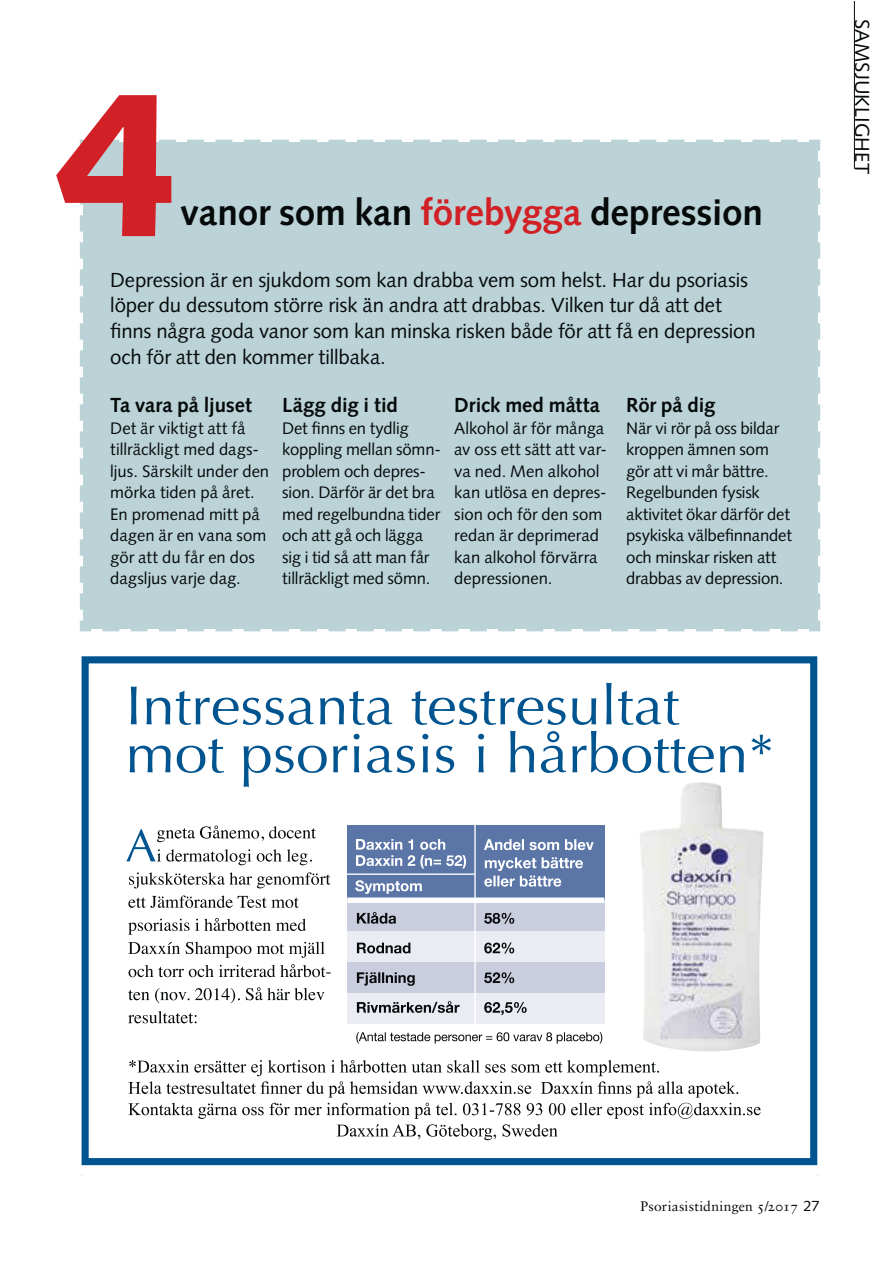
<style>
.page{position:relative;width:893px;height:1263px;background:#fff}
.page>*{position:absolute;margin:0;border:0;box-sizing:border-box;transform-origin:0 0}
.t1{font:900 203.7px "Syntax LT Std";color:#d22126}
.t2{font:700 37.05px "Syntax LT Std";letter-spacing:-.005em;color:#060a0a}
.t3{font:20.4px/26px "Syntax LT Std";letter-spacing:-.005em;color:#060a0a}
.t4{font:700 20.4px "Syntax LT Std";letter-spacing:-.005em;color:#060a0a}
.t5{font:16.65px/21.5px "Syntax LT Std";letter-spacing:-.005em;color:#060a0a}
.t6{font:13.95px "Sabon LT Std";letter-spacing:.015em;color:#060a0a}
.s1{color:#d22126}
.s2{font-family:"Syntax LT Std";font-size:14.85px}
</style>
<div class="page">
<div style="left:79px;top:139px;width:742px;height:493px;background:#bbd3d7"></div>
<div style="left:82px;top:656px;width:735px;height:509px;border:7px solid #00548f"></div>
<svg style="left:130px;top:731px;width:641px;height:56px"></svg>
<svg style="left:131px;top:683px;width:548px;height:42px"></svg>
<img style="left:640px;top:782px;width:123px;height:270px">
<svg style="left:128px;top:1011px;width:69px;height:12px"></svg>
<svg style="left:128px;top:987px;width:196px;height:16px"></svg>
<svg style="left:129px;top:964px;width:202px;height:13px"></svg>
<svg style="left:128px;top:942px;width:197px;height:16px"></svg>
<svg style="left:128px;top:918px;width:178px;height:17px"></svg>
<svg style="left:128px;top:896px;width:171px;height:12px"></svg>
<svg style="left:129px;top:872px;width:201px;height:16px"></svg>
<svg style="left:126px;top:826px;width:190px;height:39px"></svg>
<div style="left:347px;top:825px;width:257px;height:199px;background:#5a75a6"></div>
<div style="left:347px;top:900px;width:257px;height:31px;background:#cacdde"></div>
<div style="left:347px;top:931px;width:257px;height:31px;background:#ebecf3"></div>
<div style="left:347px;top:962px;width:257px;height:31px;background:#cacdde"></div>
<div style="left:347px;top:993px;width:257px;height:31px;background:#ebecf3"></div>
<svg style="left:357px;top:1001px;width:103px;height:12px"></svg>
<svg style="left:357px;top:972px;width:58px;height:14px"></svg>
<svg style="left:357px;top:943px;width:53px;height:10px"></svg>
<svg style="left:357px;top:912px;width:39px;height:12px"></svg>
<svg style="left:484px;top:1002px;width:43px;height:13px"></svg>
<svg style="left:484px;top:972px;width:30px;height:11px"></svg>
<svg style="left:484px;top:943px;width:30px;height:11px"></svg>
<svg style="left:484px;top:913px;width:30px;height:11px"></svg>
<div style="left:347px;top:898px;width:257px;height:5px;background:#fff"></div>
<hr style="left:474px;top:819px;width:2px;height:206px;background:#fff">
<svg style="left:355px;top:880px;width:67px;height:14px"></svg>
<svg style="left:356px;top:839px;width:110px;height:30px"></svg>
<svg style="left:484px;top:857px;width:99px;height:30px"></svg>
<svg style="left:484px;top:839px;width:110px;height:11px"></svg>
<svg style="left:128px;top:1060px;width:632px;height:80px"></svg>
<hr style="left:345px;top:874px;width:130px;height:1px;background:#fff">
<svg style="left:356px;top:1032px;width:246px;height:12px"></svg>
<hr style="left:854px;top:1px;width:1px;height:168px;background:#060a0a">
<h1 class="t1" style="left:49px;top:47px;width:134px">4</h1>
<p class="t3" style="left:110px;top:268px;width:647px">Depression är en sjukdom som kan drabba vem som helst. Har du psoriasis löper du dessutom större risk än andra att drabbas. Vilken tur då att det finns några goda vanor som kan minska risken både för att få en depression och för att den kommer tillbaka.</p>
<h2 class="t2" style="left:181px;top:197px;width:584px">vanor som kan <span class="s1">förebygga</span> depression</h2>
<p class="t4" style="left:110px;top:397px;width:143px">Ta vara på ljuset</p>
<p class="t5" style="left:110px;top:419px;width:160px">Det är viktigt att få tillräckligt med dags&shy;ljus. Särskilt under den mörka tiden på året.<br>En promenad mitt på dagen är en vana som gör att du får en dos dagsljus varje dag.</p>
<p class="t4" style="left:282px;top:397px;width:117px">Lägg dig i tid</p>
<p class="t5" style="left:282px;top:419px;width:160px">Det finns en tydlig koppling mellan sömn&shy;problem och depres&shy;sion. Därför är det bra med regelbundna tider och att gå och lägga sig i tid så att man får tillräckligt med sömn.</p>
<p class="t4" style="left:454px;top:397px;width:147px">Drick med måtta</p>
<p class="t5" style="left:454px;top:419px;width:154px">Alkohol är för många av oss ett sätt att var&shy;va ned. Men alkohol kan utlösa en depres&shy;sion och för den som redan är deprimerad kan alkohol förvärra depressionen.</p>
<p class="t4" style="left:626px;top:397px;width:91px">Rör på dig</p>
<p class="t5" style="left:626px;top:419px;width:167px">När vi rör på oss bildar kroppen ämnen som gör att vi mår bättre.<br>Regelbunden fysisk aktivitet ökar därför det psykiska välbefinnandet och minskar risken att drabbas av depression.</p>
<p class="t3" style="left:873px;top:19px;width:157px;rotate:90deg">SAMSJUKLIGHET</p>
<p class="t6" style="left:641px;top:1200px;width:181px">Psoriasistidningen 5/2017 <span class="s2">27</span></p>
</div>
